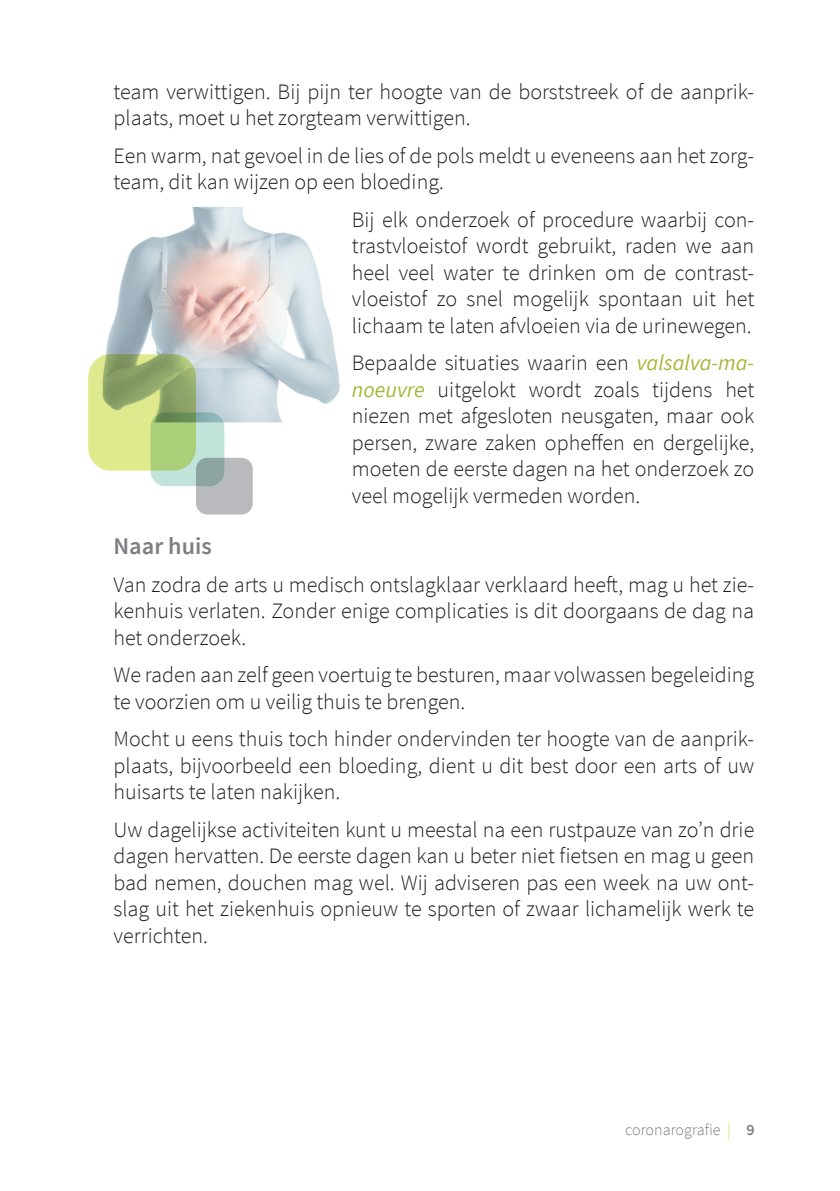
<style>
.page{position:relative;width:840px;height:1191px;background:#fff}
.page>*{position:absolute;margin:0;border:0;box-sizing:border-box;transform-origin:0 0}
.ondertitel{font:600 24px "Source Sans Pro";color:#7d7e81}
.body{font:300 22px/26.4px "Source Sans Pro";color:#231f20;text-align:justify}
.t1{font:300 16px "Source Sans Pro";color:#7d7e81}
.s1{font-weight:400;font-style:italic;color:#a8b637}
.s2{color:#ccdc42}
.s3{font-weight:600}
</style>
<div class="page">
<img style="left:106px;top:207px;width:234px;height:215px">
<svg style="left:88px;top:354px;width:164px;height:160px"></svg>
<p class="body" style="left:113px;top:78px;width:641px">team verwittigen. Bij pijn ter hoogte van de borststreek of de aanprik&shy;plaats, moet u het zorgteam verwittigen.</p>
<p class="body" style="left:113px;top:142px;width:642px">Een warm, nat gevoel in de lies of de pols meldt u eveneens aan het zorg&shy;team, dit kan wijzen op een bloeding.</p>
<p class="body" style="left:351px;top:207px;width:403px">Bij elk onderzoek of procedure waarbij con&shy;trastvloeistof wordt gebruikt, raden we aan heel veel water te drinken om de contrast&shy;vloeistof zo snel mogelijk spontaan uit het lichaam te laten afvloeien via de urinewegen.</p>
<p class="body" style="left:351px;top:350px;width:403px">Bepaalde situaties waarin een <span class="s1">valsalva-ma&shy;noeuvre</span> uitgelokt wordt zoals tijdens het niezen met afgesloten neusgaten, maar ook persen, zware zaken opheffen en dergelijke, moeten de eerste dagen na het onderzoek zo veel mogelijk vermeden worden.</p>
<p class="ondertitel" style="left:113px;top:531px;width:100px">Naar huis</p>
<p class="body" style="left:113px;top:571px;width:642px">Van zodra de arts u medisch ontslagklaar verklaard heeft, mag u het zie&shy;kenhuis verlaten. Zonder enige complicaties is dit doorgaans de dag na het onderzoek.</p>
<p class="body" style="left:113px;top:662px;width:642px">We raden aan zelf geen voertuig te besturen, maar volwassen begeleiding te voorzien om u veilig thuis te brengen.</p>
<p class="body" style="left:113px;top:726px;width:642px">Mocht u eens thuis toch hinder ondervinden ter hoogte van de aanprik&shy;plaats, bijvoorbeeld een bloeding, dient u dit best door een arts of uw huisarts te laten nakijken.</p>
<p class="body" style="left:113px;top:816px;width:642px">Uw dagelijkse activiteiten kunt u meestal na een rustpauze van zo’n drie dagen hervatten. De eerste dagen kan u beter niet fietsen en mag u geen bad nemen, douchen mag wel. Wij adviseren pas een week na uw ont&shy;slag uit het ziekenhuis opnieuw te sporten of zwaar lichamelijk werk te verrichten.</p>
<p class="t1" style="left:625px;top:1119px;width:131px">coronarografie <span class="s2">|</span> <span class="s3">9</span></p>
</div>
